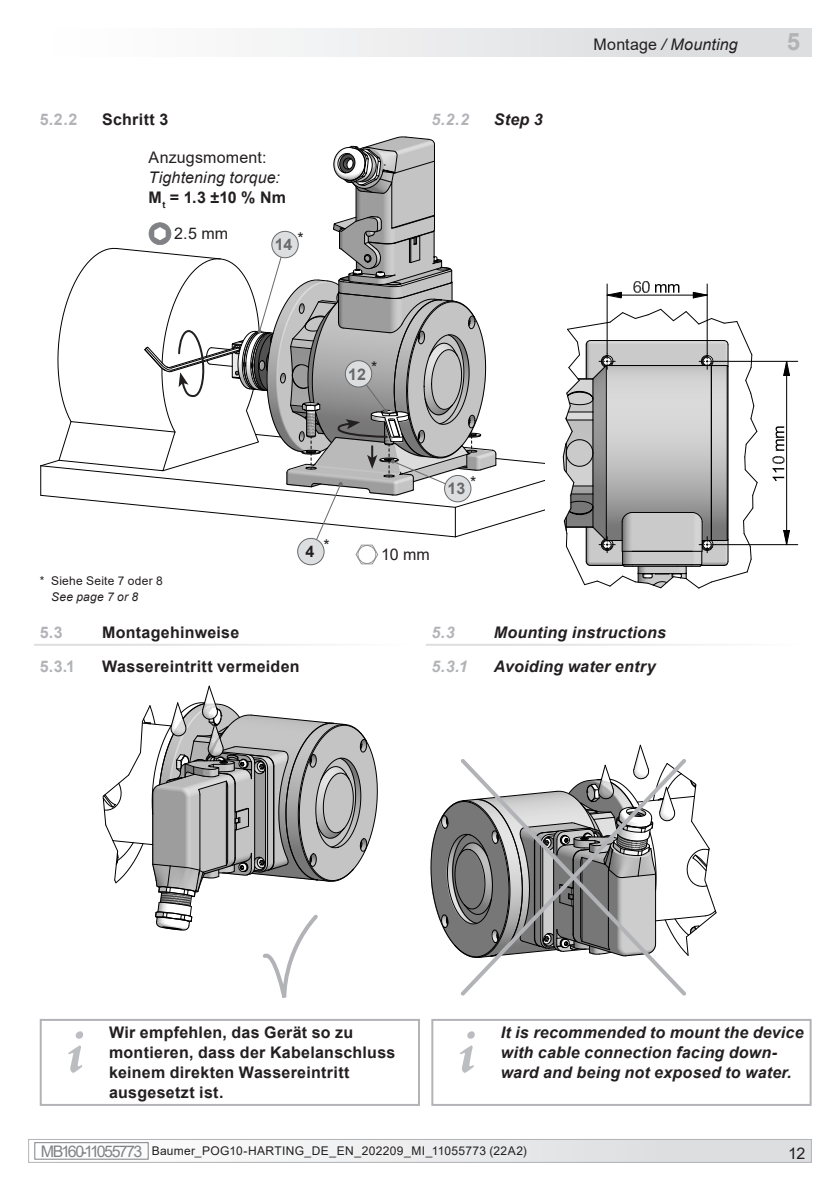
<style>
.page{position:relative;width:840px;height:1191px;background:#fff}
.page>*{position:absolute;margin:0;border:0;box-sizing:border-box;transform-origin:0 0}
.t1{font:italic 700 64px "Adobe Jenson Pro";color:#bcbdc0}
.t2{font:700 24px "Arial";color:#b2b3b7}
.t3{font:700 16px/20px "Arial";letter-spacing:.02em;color:#231f20}
.t4{font:italic 700 16px/20px "Arial";letter-spacing:.015em;color:#231f20}
.t5{font:italic 16px/20px "Arial";letter-spacing:.01em;color:#231f20}
.t6{font:16px "Arial";letter-spacing:.01em;color:#231f20}
.t7{font:700 16px "Arial";color:#b2b3b7}
.t8{font:italic 700 16px "Arial";color:#b2b3b7}
.t9{font:700 16px "Arial";color:#67696b}
.t10{font:12px "Arial";letter-spacing:.025em;color:#231f20}
.t11{font:italic 12px "Arial";letter-spacing:.02em;color:#231f20}
.s1{font-weight:700;font-style:normal}
.s2{font-style:normal}
.s3{font-size:16px;color:#808285}
</style>
<div class="page">
<div style="left:28px;top:28px;width:783px;height:29px;background:linear-gradient(to right,#fff,#d8d9dc)"></div>
<div style="left:29px;top:1139px;width:781px;height:23px;background:linear-gradient(to right,#fafafa,#dbdcde)"></div>
<div style="left:35px;top:1142px;width:113px;height:17px;border:1px solid #808285"></div>
<div style="left:28px;top:1139px;width:783px;height:23px;border:1px solid #b2b3b7"></div>
<svg style="left:562px;top:309px;width:195px;height:279px"></svg>
<svg style="left:633px;top:281px;width:46px;height:12px"></svg>
<svg style="left:607px;top:291px;width:15px;height:8px"></svg>
<svg style="left:692px;top:291px;width:16px;height:8px"></svg>
<hr style="left:620px;top:294px;width:73px;height:2px;background:#000">
<hr style="left:706px;top:284px;width:1px;height:69px;background:#000">
<hr style="left:606px;top:284px;width:1px;height:69px;background:#000">
<svg style="left:772px;top:426px;width:12px;height:55px"></svg>
<svg style="left:782px;top:360px;width:8px;height:16px"></svg>
<svg style="left:782px;top:529px;width:8px;height:17px"></svg>
<hr style="left:785px;top:375px;width:1px;height:156px;background:#000">
<hr style="left:714px;top:544px;width:83px;height:1px;background:#000">
<hr style="left:714px;top:361px;width:83px;height:1px;background:#000">
<div style="left:297px;top:538px;width:27px;height:27px;border:1px solid #67696b;border-radius:50%"></div>
<svg style="left:430px;top:745px;width:285px;height:204px"></svg>
<svg style="left:103px;top:686px;width:274px;height:312px"></svg>
<svg style="left:457px;top:755px;width:232px;height:241px"></svg>
<div style="left:40px;top:1019px;width:380px;height:87px;border:2px solid #b2b3b7"></div>
<div style="left:431px;top:1019px;width:380px;height:87px;border:2px solid #b2b3b7"></div>
<svg style="left:40px;top:137px;width:504px;height:427px"></svg>
<p class="t7" style="left:40px;top:108px;width:39px">5.2.2</p>
<p class="t3" style="left:102px;top:110px;width:68px">Schritt 3</p>
<p class="t8" style="left:431px;top:109px;width:39px">5.2.2</p>
<p class="t4" style="left:493px;top:110px;width:50px">Step 3</p>
<p class="t6" style="left:148px;top:146px;width:119px">Anzugsmoment:</p>
<p class="t5" style="left:148px;top:168px;width:139px">Tightening torque:<br><span class="s1">M</span><sub>t</sub> <span class="s1">= 1.3 ±10 % Nm</span></p>
<p class="t6" style="left:174px;top:223px;width:56px">2.5 mm</p>
<p class="t9" style="left:274px;top:233px;width:31px">14 <sup>*</sup></p>
<p class="t9" style="left:348px;top:363px;width:30px">12 <sup>*</sup></p>
<p class="t3" style="left:305px;top:542px;width:26px">4 <sup>*</sup></p>
<p class="t9" style="left:447px;top:477px;width:30px">13 <sup>*</sup></p>
<p class="t6" style="left:381px;top:543px;width:50px">10 mm</p>
<p class="t5" style="left:593px;top:34px;width:146px"><span class="s2">Montage</span> / Mounting</p>
<h2 class="t2" style="left:786px;top:24px;width:15px">5</h2>
<p class="t10" style="left:40px;top:572px;width:124px">* Siehe Seite 7 oder 8</p>
<p class="t11" style="left:51px;top:589px;width:88px">See page 7 or 8</p>
<p class="t7" style="left:40px;top:621px;width:24px">5.3</p>
<p class="t3" style="left:102px;top:622px;width:139px">Montagehinweise</p>
<p class="t7" style="left:40px;top:655px;width:37px">5.3.1</p>
<p class="t3" style="left:102px;top:657px;width:199px">Wassereintritt vermeiden</p>
<p class="t8" style="left:431px;top:622px;width:25px">5.3</p>
<p class="t4" style="left:493px;top:623px;width:174px">Mounting instructions</p>
<p class="t8" style="left:431px;top:656px;width:38px">5.3.1</p>
<p class="t4" style="left:493px;top:657px;width:163px">Avoiding water entry</p>
<h1 class="t1" style="left:67px;top:1015px;width:19px">i</h1>
<p class="t3" style="left:109px;top:1022px;width:288px">Wir empfehlen, das Gerät so zu montieren, dass der Kabelanschluss keinem direkten Wassereintritt ausgesetzt ist.</p>
<h1 class="t1" style="left:458px;top:1015px;width:19px">i</h1>
<p class="t4" style="left:500px;top:1023px;width:304px">It is recommended to mount the device with cable connection facing down&shy;ward and being not exposed to water.</p>
<p class="t10" style="left:41px;top:1143px;width:487px"><span class="s3">MB160 - 11055773</span> Baumer_POG10-HARTING_DE_EN_202209_MI_11055773 (22A2)</p>
<p class="t6" style="left:787px;top:1142px;width:19px">12</p>
</div>
